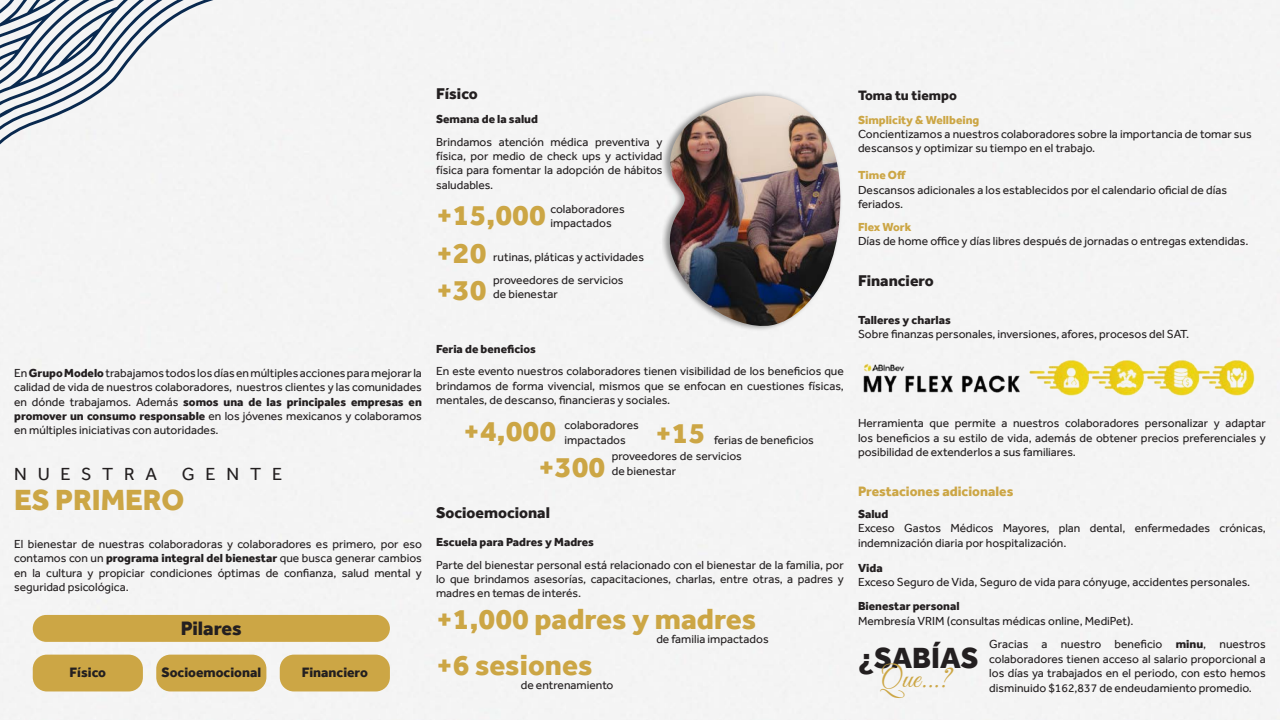
<style>
.page{position:relative;width:1280px;height:720px;background:#f4f4f4}
.page>*{position:absolute;margin:0;border:0;box-sizing:border-box;transform-origin:0 0}
.t1{font:800 30px "Effra";color:#cca645}
.t2{font:800 30px "Effra";color:#231f20}
.t3{font:30px "Great Vibes";color:#cca645}
.t4{font:800 20px "Effra";color:#231f20}
.t5{font:18px "Effra";letter-spacing:.6em;color:#231f20}
.t6{font:800 16px "Effra";color:#231f20}
.t7{font:800 14px "Effra";color:#231f20}
.t8{font:800 14px "Effra";color:#cca645}
.t9{font:12px/14.4px "Effra";color:#231f20;text-align:justify}
.t10{font:800 12px "Effra";color:#231f20}
.t11{font:800 12px "Effra";color:#cca645}
.s1{font-weight:800}
</style>
<div class="page">
<div style="left:33px;top:615px;width:357px;height:27px;background:#cca645;border-radius:13px"></div>
<div style="left:33px;top:655px;width:110px;height:36px;background:#cca645;border-radius:14px"></div>
<div style="left:156px;top:655px;width:110px;height:36px;background:#cca645;border-radius:14px"></div>
<div style="left:280px;top:655px;width:110px;height:36px;background:#cca645;border-radius:14px"></div>
<img style="left:663px;top:89px;width:181px;height:244px">
<img style="left:667px;top:96px;width:174px;height:231px">
<img style="left:858px;top:353px;width:408px;height:52px">
<svg style="left:0;top:0;width:240px;height:156px;fill:#f4f4f4"></svg>
<p class="t6" style="left:436px;top:84px;width:43px">Físico</p>
<p class="t10" style="left:436px;top:112px;width:103px">Semana de la salud</p>
<p class="t9" style="left:436px;top:134px;width:228px">Brindamos atención médica preventiva y física, por medio de check ups y actividad física para fomentar la adopción de hábitos saludables.</p>
<p class="t9" style="left:551px;top:202px;width:76px">colaboradores</p>
<p class="t9" style="left:551px;top:216px;width:63px">impactados</p>
<p class="t1" style="left:436px;top:197px;width:111px">+15,000</p>
<p class="t1" style="left:436px;top:235px;width:52px">+20</p>
<p class="t9" style="left:493px;top:250px;width:152px">rutinas, pláticas y actividades</p>
<p class="t1" style="left:436px;top:272px;width:52px">+30</p>
<p class="t9" style="left:493px;top:273px;width:132px">proveedores de servicios de bienestar</p>
<p class="t9" style="left:14px;top:365px;width:409px">En <span class="s1">Grupo Modelo</span> trabajamos todos los días en múltiples acciones para mejorar la calidad de vida de nuestros colaboradores, nuestros clientes y las comunidades en dónde trabajamos. Además <span class="s1">somos una de las principales empresas en promover un consumo responsable</span> en los jóvenes mexicanos y colaboramos en múltiples iniciativas con autoridades.</p>
<p class="t5" style="left:14px;top:463px;width:144px">NUESTRA</p>
<p class="t5" style="left:182px;top:463px;width:102px">GENTE</p>
<p class="t1" style="left:14px;top:482px;width:172px">ES PRIMERO</p>
<p class="t9" style="left:14px;top:536px;width:409px">El bienestar de nuestras colaboradoras y colaboradores es primero, por eso contamos con un <span class="s1">programa integral del bienestar</span> que busca generar cambios en la cultura y propiciar condiciones óptimas de confianza, salud mental y seguridad psicológica.</p>
<p class="t4" style="left:181px;top:616px;width:63px">Pilares</p>
<p class="t7" style="left:70px;top:664px;width:38px">Físico</p>
<p class="t7" style="left:162px;top:664px;width:101px">Socioemocional</p>
<p class="t7" style="left:302px;top:664px;width:68px">Financiero</p>
<p class="t10" style="left:436px;top:342px;width:101px">Feria de beneficios</p>
<p class="t9" style="left:436px;top:364px;width:409px">En este evento nuestros colaboradores tienen visibilidad de los beneficios que brindamos de forma vivencial, mismos que se enfocan en cuestiones físicas, mentales, de descanso, financieras y sociales.</p>
<p class="t1" style="left:463px;top:413px;width:94px">+4,000</p>
<p class="t9" style="left:565px;top:418px;width:76px">colaboradores</p>
<p class="t9" style="left:565px;top:432px;width:63px">impactados</p>
<p class="t1" style="left:655px;top:415px;width:52px">+15</p>
<p class="t9" style="left:714px;top:433px;width:101px">ferias de beneficios</p>
<p class="t1" style="left:538px;top:449px;width:69px">+300</p>
<p class="t9" style="left:612px;top:449px;width:132px">proveedores de servicios de bienestar</p>
<p class="t6" style="left:436px;top:503px;width:115px">Socioemocional</p>
<p class="t10" style="left:436px;top:535px;width:160px">Escuela para Padres y Madres</p>
<p class="t9" style="left:436px;top:557px;width:409px">Parte del bienestar personal está relacionado con el bienestar de la familia, por lo que brindamos asesorías, capacitaciones, charlas, entre otras, a padres y madres en temas de interés.</p>
<p class="t1" style="left:436px;top:601px;width:322px">+1,000 padres y madres</p>
<p class="t9" style="left:656px;top:632px;width:114px">de familia impactados</p>
<p class="t9" style="left:521px;top:678px;width:94px">de entrenamiento</p>
<p class="t1" style="left:436px;top:648px;width:158px">+6 sesiones</p>
<p class="t7" style="left:858px;top:87px;width:100px">Toma tu tiempo</p>
<p class="t11" style="left:858px;top:113px;width:123px">Simplicity &amp; Wellbeing</p>
<p class="t9" style="left:858px;top:127px;width:395px">Concientizamos a nuestros colaboradores sobre la importancia de tomar sus descansos y optimizar su tiempo en el trabajo.</p>
<p class="t11" style="left:858px;top:168px;width:50px">Time Off</p>
<p class="t9" style="left:858px;top:182px;width:371px">Descansos adicionales a los establecidos por el calendario oficial de días feriados.</p>
<p class="t11" style="left:858px;top:220px;width:55px">Flex Work</p>
<p class="t9" style="left:858px;top:234px;width:392px">Días de home office y días libres después de jornadas o entregas extendidas.</p>
<p class="t6" style="left:858px;top:271px;width:77px">Financiero</p>
<p class="t10" style="left:858px;top:312px;width:94px">Talleres y charlas</p>
<p class="t9" style="left:858px;top:327px;width:333px">Sobre finanzas personales, inversiones, afores, procesos del SAT.</p>
<p class="t9" style="left:858px;top:416px;width:409px">Herramienta que permite a nuestros colaboradores personalizar y adaptar los beneficios a su estilo de vida, además de obtener precios preferenciales y posibilidad de extenderlos a sus familiares.</p>
<p class="t8" style="left:858px;top:483px;width:157px">Prestaciones adicionales</p>
<p class="t10" style="left:858px;top:507px;width:32px">Salud</p>
<p class="t9" style="left:858px;top:521px;width:409px">Exceso Gastos Médicos Mayores, plan dental, enfermedades crónicas, indemnización diaria por hospitalización.</p>
<p class="t10" style="left:858px;top:561px;width:26px">Vida</p>
<p class="t9" style="left:858px;top:575px;width:394px">Exceso Seguro de Vida, Seguro de vida para cónyuge, accidentes personales.</p>
<p class="t10" style="left:858px;top:599px;width:103px">Bienestar personal</p>
<p class="t9" style="left:858px;top:613px;width:277px">Membresía VRIM (consultas médicas online, MediPet).</p>
<p class="t2" style="left:858px;top:640px;width:122px">¿SABÍAS</p>
<p class="t9" style="left:989px;top:637px;width:278px">Gracias a nuestro beneficio <span class="s1">minu</span>, nuestros colaboradores tienen acceso al salario proporcional a los días ya trabajados en el periodo, con esto hemos disminuido $162,837 de endeudamiento promedio.</p>
<p class="t3" style="left:880px;top:661px;width:72px">Que...?</p>
</div>
